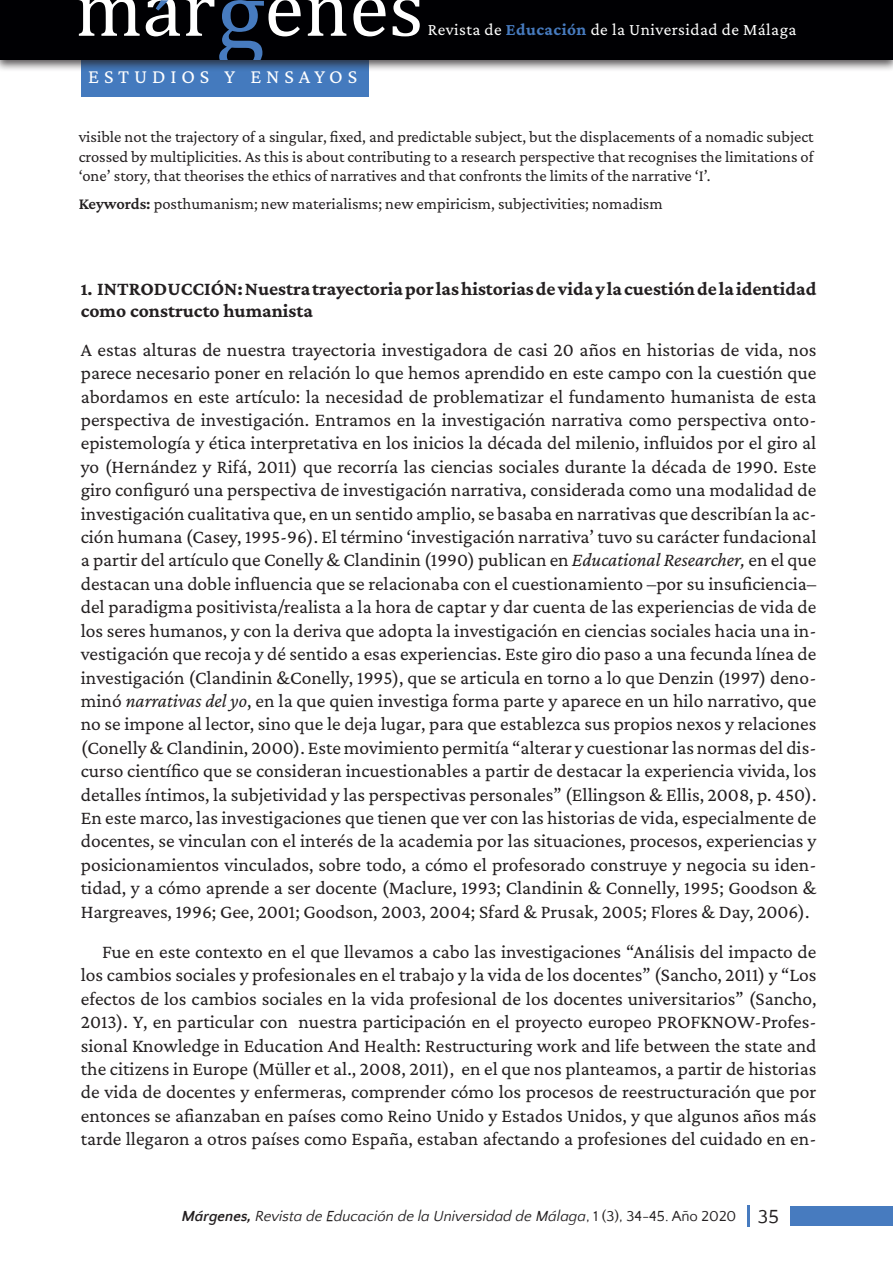
<style>
.page{position:relative;width:893px;height:1263px;background:#fff}
.page>*{position:absolute;margin:0;border:0;box-sizing:border-box;transform-origin:0 0}
.t1{font:20.25px "Crimson Pro";letter-spacing:.24em;color:#fff}
.t2{font:19.5px/23.4px "Crimson Pro";color:#231f20;text-align:justify}
.t3{font:700 19.5px/22.5px "Crimson Pro";color:#231f20}
.t4{font:17.25px "Crimson Pro";letter-spacing:.025em;color:#fff}
.t5{font:16.5px/19.5px "Crimson Pro";color:#231f20;text-align:justify}
.t6{font:italic 15px "Quattrocento Sans";color:#231f20}
.s1{font-weight:700;color:#477bbf}
.s2{font-weight:600}
.s3{font-size:18px}
.s4{font-style:italic}
.s5{font-weight:700}
.s6{font-style:normal}
.s7{font-style:normal;font-size:19.5px}
</style>
<div class="page">
<div style="left:81px;top:55px;width:288px;height:42px;background:#447abe"></div>
<div style="left:0;top:0;width:893px;height:72px;background:#231f20;opacity:.75"></div>
<div style="left:0;top:0;width:893px;height:60px;background:#000003"></div>
<svg style="left:78px;top:0;width:62px;height:36px"></svg>
<svg style="left:307px;top:0;width:39px;height:36px"></svg>
<svg style="left:353px;top:0;width:33px;height:36px"></svg>
<svg style="left:393px;top:0;width:27px;height:36px"></svg>
<svg style="left:146px;top:0;width:155px;height:59px"></svg>
<hr style="left:747px;top:1205px;width:3px;height:22px;background:#477bbf">
<div style="left:791px;top:1206px;width:102px;height:20px;background:#477bbf"></div>
<p class="t1" style="left:88px;top:64px;width:270px">ESTUDIOS Y ENSAYOS</p>
<p class="t4" style="left:428px;top:18px;width:370px">Revista de <span class="s1">Educación</span> de la Universidad de Málaga</p>
<p class="t5" style="left:79px;top:127px;width:736px">visible not the trajectory of a singular, fixed, and predictable subject, but the displacements of a nomadic subject crossed by multiplicities. As this is about contributing to a research perspective that recognises the limitations of ‘one’ story, that theorises the ethics of narratives and that confronts the limits of the narrative ‘I’.</p>
<p class="t5" style="left:79px;top:194px;width:586px"><span class="s2">Keywords:</span> posthumanism; new materialisms; new empiricism, subjectivities; nomadism</p>
<p class="t3" style="left:81px;top:277px;width:737px"><span class="s3">1.</span> INTRODUCCIÓN: Nuestra trayectoria por las historias de vida y la cuestión de la identidad como constructo humanista</p>
<p class="t2" style="left:81px;top:337px;width:737px">A estas alturas de nuestra trayectoria investigadora de casi 20 años en historias de vida, nos parece necesario poner en relación lo que hemos aprendido en este campo con la cuestión que abordamos en este artículo: la necesidad de problematizar el fundamento humanista de esta perspectiva de investigación. Entramos en la investigación narrativa como perspectiva onto&shy;epistemología y ética interpretativa en los inicios la década del milenio, influidos por el giro al yo (Hernández y Rifá, 2011) que recorría las ciencias sociales durante la década de 1990. Este giro configuró una perspectiva de investigación narrativa, considerada como una modalidad de investigación cualitativa que, en un sentido amplio, se basaba en narrativas que describían la ac&shy;ción humana (Casey, 1995-96). El término ‘investigación narrativa’ tuvo su carácter fundacional a partir del artículo que Conelly &amp; Clandinin (1990) publican en <span class="s4">Educational Researcher,</span> en el que destacan una doble influencia que se relacionaba con el cuestionamiento –por su insuficiencia– del paradigma positivista/realista a la hora de captar y dar cuenta de las experiencias de vida de los seres humanos, y con la deriva que adopta la investigación en ciencias sociales hacia una in&shy;vestigación que recoja y dé sentido a esas experiencias. Este giro dio paso a una fecunda línea de investigación (Clandinin &amp;Conelly, 1995), que se articula en torno a lo que Denzin (1997) deno&shy;minó <span class="s4">narrativas del yo</span>, en la que quien investiga forma parte y aparece en un hilo narrativo, que no se impone al lector, sino que le deja lugar, para que establezca sus propios nexos y relaciones (Conelly &amp; Clandinin, 2000). Este movimiento permitía “alterar y cuestionar las normas del dis&shy;curso científico que se consideran incuestionables a partir de destacar la experiencia vivida, los detalles íntimos, la subjetividad y las perspectivas personales” (Ellingson &amp; Ellis, 2008, p. 450).<br>En este marco, las investigaciones que tienen que ver con las historias de vida, especialmente de docentes, se vinculan con el interés de la academia por las situaciones, procesos, experiencias y posicionamientos vinculados, sobre todo, a cómo el profesorado construye y negocia su iden&shy;tidad, y a cómo aprende a ser docente (Maclure, 1993; Clandinin &amp; Connelly, 1995; Goodson &amp; Hargreaves, 1996; Gee, 2001; Goodson, 2003, 2004; Sfard &amp; Prusak, 2005; Flores &amp; Day, 2006).</p>
<p class="t2" style="left:81px;top:939px;width:737px;text-indent:21px">Fue en este contexto en el que llevamos a cabo las investigaciones “Análisis del impacto de los cambios sociales y profesionales en el trabajo y la vida de los docentes” (Sancho, 2011) y “Los efectos de los cambios sociales en la vida profesional de los docentes universitarios” (Sancho, 2013). Y, en particular con nuestra participación en el proyecto europeo PROFKNOW-Profes&shy;sional Knowledge in Education And Health: Restructuring work and life between the state and the citizens in Europe (Müller et al., 2008, 2011), en el que nos planteamos, a partir de historias de vida de docentes y enfermeras, comprender cómo los procesos de reestructuración que por entonces se afianzaban en países como Reino Unido y Estados Unidos, y que algunos años más tarde llegaron a otros países como España, estaban afectando a profesiones del cuidado en en-</p>
<p class="t6" style="left:182px;top:1208px;width:598px"><span class="s5">Márgenes,</span> Revista de Educación de la Universidad de Málaga<span class="s6">, 1 (3), 34-45. Año 2020</span> <span class="s7">35</span></p>
</div>
